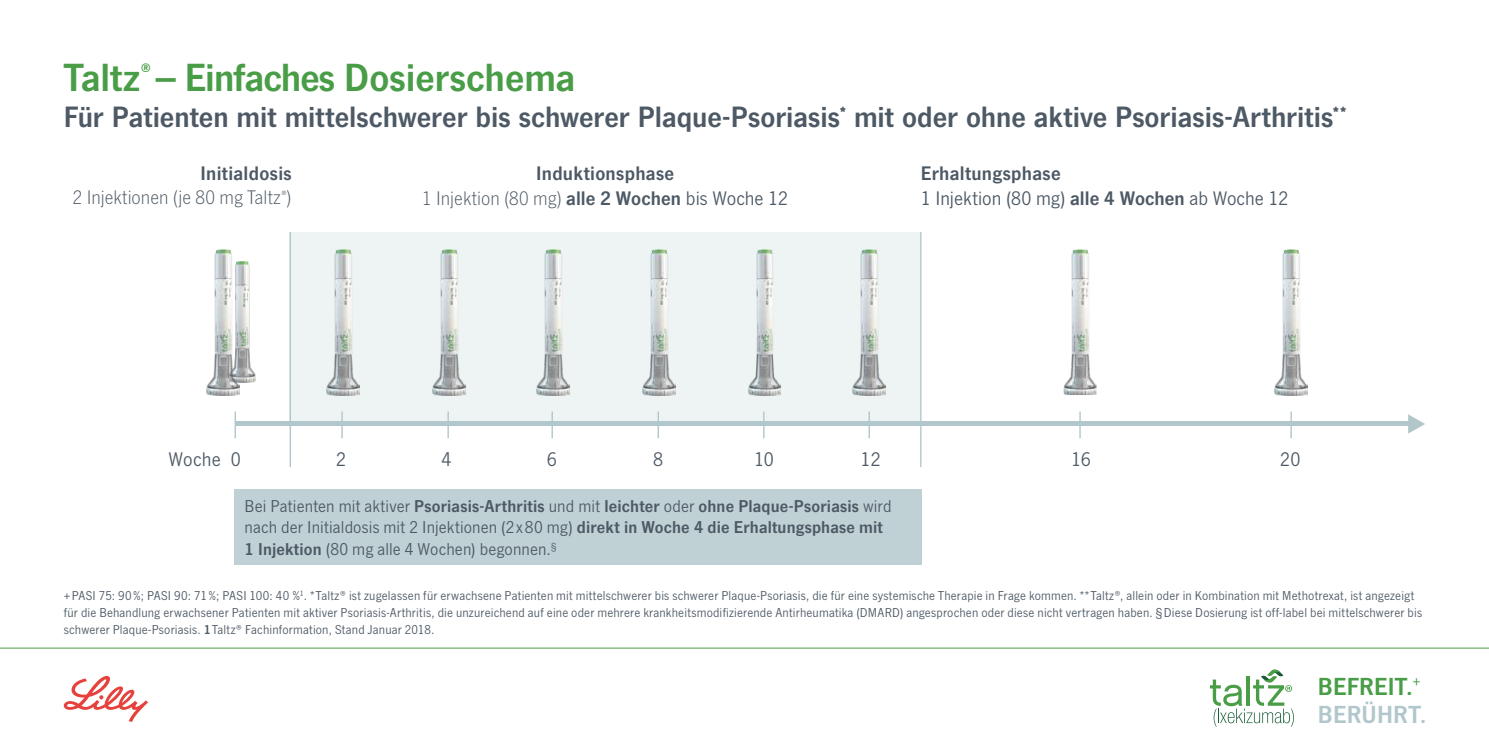
<style>
.page{position:relative;width:1489px;height:745px;background:#fff}
.page>*{position:absolute;margin:0;border:0;box-sizing:border-box;transform-origin:0 0}
.t1{font:700 40px "News Gothic LT Std";color:#499d47}
.t2{font:700 30px "News Gothic LT Std";color:#4d5965}
.t3{font:700 25.25px/28.2px "News Gothic LT Std";letter-spacing:.01em;color:#499d47}
.t4{font:700 20px/25px "News Gothic LT Std";letter-spacing:.015em;color:#4d5965}
.t5{font:300 20px/24px "News Gothic LT Std";letter-spacing:.005em;color:#4d5965;text-align:right}
.t6{font:20px "News Gothic LT Std";letter-spacing:.005em;color:#4d5965}
.t7{font:17.5px/21.2px "News Gothic LT Std";letter-spacing:.01em;color:#4d5965}
.t8{font:13px/17px "News Gothic LT Std";letter-spacing:.015em;color:#4d5965}
.s1{font-weight:700}
.s2{font-weight:300}
.s3{font-weight:400}
.s4{color:#b1c7cb}
</style>
<div class="page">
<hr style="left:0;top:647px;width:1488px;height:1px;background:#499d47">
<div style="left:289px;top:232px;width:631px;height:191px;background:#eef3f4"></div>
<img style="left:1274px;top:249px;width:33px;height:146px">
<img style="left:239px;top:261px;width:16px;height:121px">
<img style="left:206px;top:249px;width:33px;height:146px">
<img style="left:1063px;top:249px;width:33px;height:146px">
<img style="left:852px;top:249px;width:33px;height:146px">
<img style="left:748px;top:249px;width:33px;height:146px">
<img style="left:642px;top:249px;width:33px;height:146px">
<img style="left:536px;top:249px;width:33px;height:146px">
<img style="left:432px;top:249px;width:33px;height:146px">
<img style="left:326px;top:249px;width:33px;height:146px">
<svg style="left:1407px;top:414px;width:17px;height:19px"></svg>
<hr style="left:235px;top:421px;width:1175px;height:4px;background:#b1c7cb">
<hr style="left:289px;top:232px;width:2px;height:235px;background:#b1c7cb">
<hr style="left:234px;top:411px;width:2px;height:27px;background:#b1c7cb">
<hr style="left:341px;top:411px;width:2px;height:27px;background:#b1c7cb">
<hr style="left:551px;top:411px;width:2px;height:27px;background:#b1c7cb">
<svg style="left:763px;top:411px;width:1px;height:27px"></svg>
<hr style="left:657px;top:411px;width:2px;height:27px;background:#b1c7cb">
<svg style="left:868px;top:411px;width:1px;height:27px"></svg>
<svg style="left:1079px;top:411px;width:1px;height:27px"></svg>
<svg style="left:1290px;top:411px;width:1px;height:27px"></svg>
<hr style="left:447px;top:411px;width:2px;height:27px;background:#b1c7cb">
<hr style="left:920px;top:232px;width:1px;height:235px;background:#b1c7cb">
<div style="left:234px;top:489px;width:687px;height:76px;background:#c0d1d5"></div>
<svg style="left:64px;top:676px;width:84px;height:45px"></svg>
<svg style="left:1210px;top:669px;width:83px;height:57px"></svg>
<h1 class="t1" style="left:64px;top:55px;width:513px">Taltz<sup>®</sup> – Einfaches Dosierschema</h1>
<h2 class="t2" style="left:64px;top:100px;width:1283px">Für Patienten mit mittelschwerer bis schwerer Plaque-Psoriasis<sup>*</sup> mit oder ohne aktive Psoriasis-Arthritis<sup>**</sup></h2>
<h3 class="t5" style="left:73px;top:161px;width:220px"><span class="s1">Initialdosis<br></span>2 Injektionen (je 80 mg Taltz<sup>®</sup>)</h3>
<h3 class="t4" style="left:422px;top:161px;width:367px;text-align:center">Induktionsphase<br><span class="s2">1 Injektion (80 mg)</span> alle 2 Wochen <span class="s3">bis Woche 12</span></h3>
<h3 class="t4" style="left:920px;top:161px;width:369px">Erhaltungsphase<br><span class="s3">1 Injektion (80 mg)</span> alle 4 Wochen <span class="s3">ab Woche 12</span></h3>
<h3 class="t6" style="left:168px;top:448px;width:74px">Woche 0</h3>
<h3 class="t6" style="left:336px;top:448px;width:12px">2</h3>
<h3 class="t6" style="left:441px;top:448px;width:12px">4</h3>
<h3 class="t6" style="left:546px;top:448px;width:12px">6</h3>
<h3 class="t6" style="left:653px;top:448px;width:12px">8</h3>
<h3 class="t6" style="left:754px;top:448px;width:21px">10</h3>
<h3 class="t6" style="left:860px;top:448px;width:22px">12</h3>
<h3 class="t6" style="left:1071px;top:448px;width:21px">16</h3>
<h3 class="t6" style="left:1279px;top:448px;width:22px">20</h3>
<h3 class="t7" style="left:244px;top:495px;width:648px">Bei Patienten mit aktiver <span class="s1">Psoriasis-Arthritis</span> und mit <span class="s1">leichter</span> oder <span class="s1">ohne Plaque-Psoriasis</span> wird nach der Initialdosis mit 2 Injektionen (2x80 mg) <span class="s1">direkt in Woche 4 die Erhaltungsphase mit<br>1 Injektion</span> (80 mg alle 4 Wochen) begonnen.<sup>§</sup></h3>
<p class="t8" style="left:64px;top:586px;width:1359px">+PASI 75: 90%; PASI 90: 71%; PASI 100: 40 %<sup>1</sup>. *Taltz® ist zugelassen für erwachsene Patienten mit mittelschwerer bis schwerer Plaque-Psoriasis, die für eine systemische Therapie in Frage kommen. **Taltz®, allein oder in Kombination mit Methotrexat, ist angezeigt für die Behandlung erwachsener Patienten mit aktiver Psoriasis-Arthritis, die unzureichend auf eine oder mehrere krankheitsmodifizierende Antirheumatika (DMARD) angesprochen oder diese nicht vertragen haben. §Diese Dosierung ist off-label bei mittelschwerer bis schwerer Plaque-Psoriasis. <span class="s1">1</span>Taltz® Fachinformation, Stand Januar 2018.</p>
<h3 class="t3" style="left:1317px;top:671px;width:110px">BEFREIT.<sup>+<br></sup><span class="s4">BERÜHRT.</span></h3>
</div>
